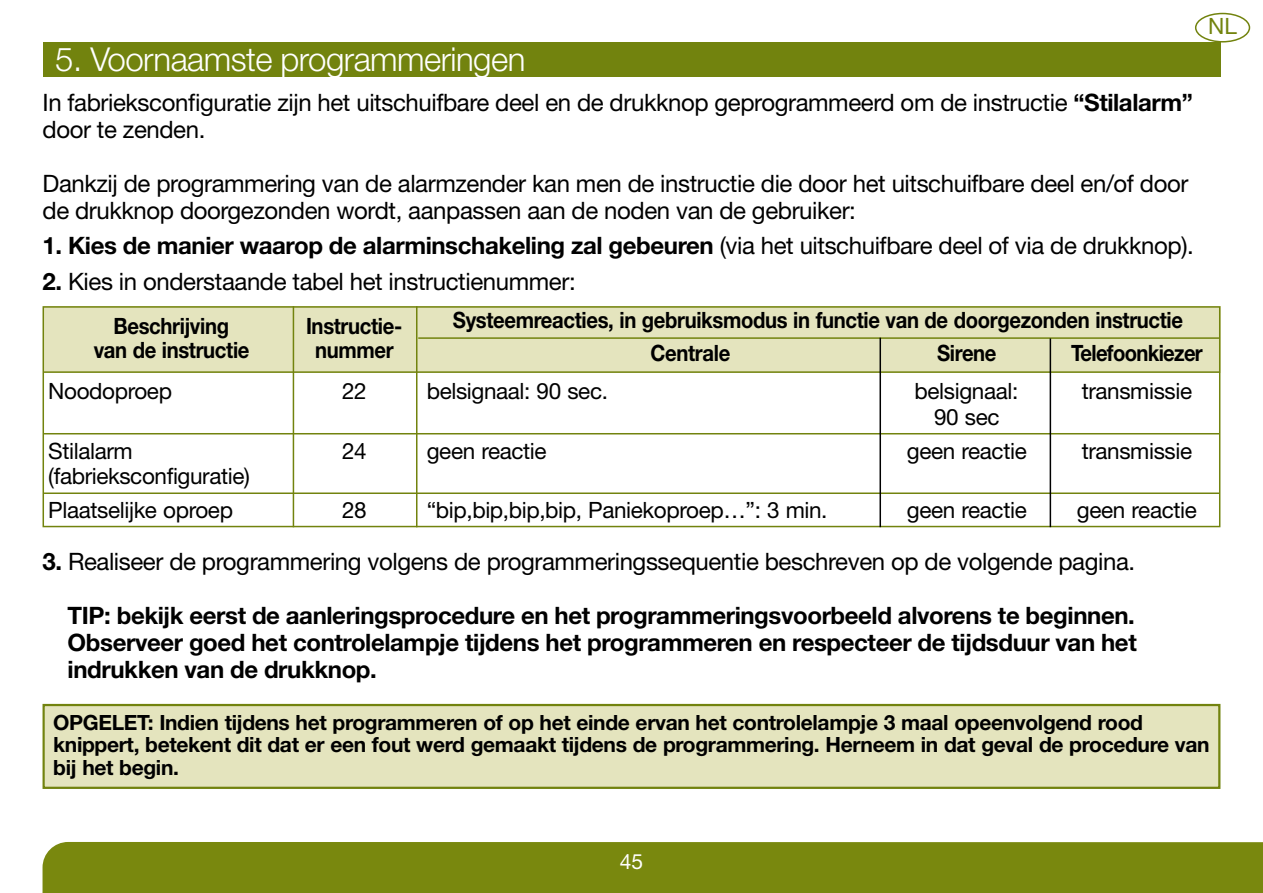
<style>
.page{position:relative;width:1263px;height:893px;background:#fff}
.page>*{position:absolute;margin:0;border:0;box-sizing:border-box;transform-origin:0 0}
.t1{font:300 33px "Helvetica Neue LT Com";letter-spacing:-.015em;color:#fff}
.t2{font:24px/27px "Helvetica Neue LT Com";letter-spacing:-.015em;color:#000}
.t3{font:700 24px/27px "Helvetica Neue LT Com";letter-spacing:-.015em;color:#000;text-align:justify}
.t4{font:22.5px/33.9px "Helvetica Neue LT Com";letter-spacing:-.015em;color:#000}
.t5{font:700 22.5px "Helvetica Neue LT Com";letter-spacing:-.015em;color:#000;scale:.9 1}
.t6{font:700 22.5px "Helvetica Neue LT Com";letter-spacing:-.035em;color:#000;scale:.9 1}
.t7{font:22.5px "Helvetica Neue LT Com";color:#72830e}
.t8{font:700 21px/22.5px "Helvetica Neue LT Com";letter-spacing:-.015em;color:#000}
.t9{font:21px "Helvetica Neue LT Com";color:#fff}
.s1{font-weight:700}
.s2{font-weight:400}
</style>
<div class="page">
<div style="left:1195px;top:13px;width:55px;height:30px;border:3px solid #72830e;border-radius:50%"></div>
<div style="left:43px;top:842px;width:1220px;height:51px;background:#79880e"></div>
<div style="left:45px;top:706px;width:1173px;height:81px;background:#e4e4be"></div>
<div style="left:43px;top:704px;width:1177px;height:85px;border:2px solid #72830e"></div>
<div style="left:43px;top:43px;width:1177px;height:34px;background:#72830e"></div>
<div style="left:43px;top:306px;width:1177px;height:66px;background:#e4e4be"></div>
<div style="left:43px;top:306px;width:1177px;height:221px;border:2px solid #72830e"></div>
<hr style="left:418px;top:337px;width:801px;height:2px;background:#72830e">
<hr style="left:44px;top:371px;width:1175px;height:2px;background:#72830e">
<hr style="left:44px;top:433px;width:1175px;height:1px;background:#72830e">
<hr style="left:44px;top:492px;width:1175px;height:2px;background:#72830e">
<hr style="left:293px;top:306px;width:1px;height:221px;background:#72830e">
<hr style="left:416px;top:306px;width:1px;height:221px;background:#72830e">
<hr style="left:1049px;top:338px;width:2px;height:189px;background:#000">
<hr style="left:879px;top:338px;width:2px;height:189px;background:#000">
<h1 class="t1" style="left:55px;top:47px;width:472px">5. Voornaamste programmeringen</h1>
<p class="t2" style="left:43px;top:91px;width:1152px">In fabrieksconfiguratie zijn het uitschuifbare deel en de drukknop geprogrammeerd om de instructie <span class="s1">“Stilalarm” </span>door te zenden.</p>
<p class="t2" style="left:43px;top:172px;width:1147px">Dankzij de programmering van de alarmzender kan men de instructie die door het uitschuifbare deel en/of door de drukknop doorgezonden wordt, aanpassen aan de noden van de gebruiker:</p>
<p class="t3" style="left:43px;top:235px;width:1153px">1. Kies de manier waarop de alarminschakeling zal gebeuren <span class="s2">(via het uitschuifbare deel of via de drukknop).</span></p>
<p class="t2" style="left:43px;top:270px;width:535px"><span class="s1">2.</span> Kies in onderstaande tabel het instructienummer:</p>
<p class="t7" style="left:1208px;top:18px;width:30px">NL</p>
<p class="t5" style="left:114px;top:318px;width:130px">Beschrijving</p>
<p class="t5" style="left:306px;top:318px;width:109px">Instructie-</p>
<p class="t5" style="left:453px;top:312px;width:813px">Systeemreacties, in gebruiksmodus in functie van de doorgezonden instructie</p>
<p class="t5" style="left:94px;top:341px;width:175px">van de instructie</p>
<p class="t5" style="left:315px;top:341px;width:89px">nummer</p>
<p class="t5" style="left:650px;top:344px;width:90px">Centrale</p>
<p class="t5" style="left:937px;top:344px;width:68px">Sirene</p>
<p class="t6" style="left:1071px;top:344px;width:148px">Telefoonkiezer</p>
<p class="t4" style="left:48px;top:376px;width:125px">Noodoproep</p>
<p class="t4" style="left:342px;top:376px;width:26px">22</p>
<p class="t4" style="left:427px;top:376px;width:183px">belsignaal: 90 sec.</p>
<p class="t4" style="left:915px;top:376px;width:105px">belsignaal:</p>
<p class="t4" style="left:1082px;top:376px;width:112px">transmissie</p>
<p class="t4" style="left:934px;top:402px;width:67px">90 sec</p>
<p class="t4" style="left:48px;top:436px;width:86px">Stilalarm</p>
<p class="t4" style="left:342px;top:436px;width:26px">24</p>
<p class="t4" style="left:427px;top:436px;width:121px">geen reactie</p>
<p class="t4" style="left:907px;top:436px;width:121px">geen reactie</p>
<p class="t4" style="left:1082px;top:436px;width:112px">transmissie</p>
<p class="t4" style="left:48px;top:461px;width:203px">(fabrieksconfiguratie)<br>Plaatselijke oproep</p>
<p class="t4" style="left:342px;top:495px;width:26px">28</p>
<p class="t4" style="left:427px;top:495px;width:402px">“bip,bip,bip,bip, Paniekoproep…”: 3 min.</p>
<p class="t4" style="left:907px;top:495px;width:121px">geen reactie</p>
<p class="t4" style="left:1077px;top:495px;width:121px">geen reactie</p>
<p class="t2" style="left:43px;top:550px;width:1094px"><span class="s1">3.</span> Realiseer de programmering volgens de programmeringssequentie beschreven op de volgende pagina.</p>
<p class="t3" style="left:68px;top:604px;width:1070px">TIP: bekijk eerst de aanleringsprocedure en het programmeringsvoorbeeld alvorens te beginnen.<br>Observeer goed het controlelampje tijdens het programmeren en respecteer de tijdsduur van het indrukken van de drukknop.</p>
<p class="t8" style="left:53px;top:713px;width:1158px">OPGELET: Indien tijdens het programmeren of op het einde ervan het controlelampje 3 maal opeenvolgend rood knippert, betekent dit dat er een fout werd gemaakt tijdens de programmering. Herneem in dat geval de procedure van bij het begin.</p>
<p class="t9" style="left:620px;top:854px;width:25px">45</p>
</div>
